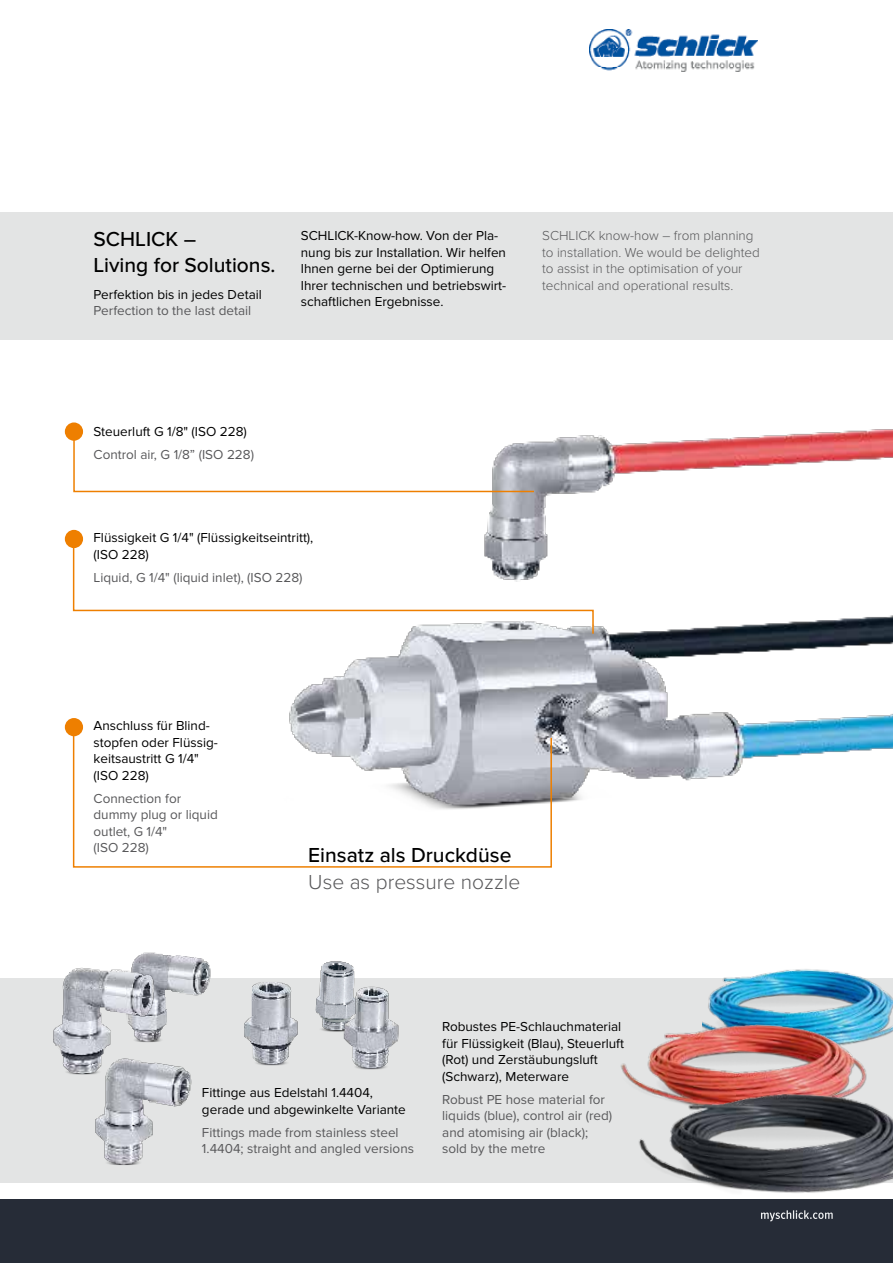
<style>
.page{position:relative;width:893px;height:1263px;background:#fff}
.page>*{position:absolute;margin:0;border:0;box-sizing:border-box;transform-origin:0 0}
.t1{font:500 21px/25.5px "Proxima Nova";color:#000}
.t2{font:300 21px "Proxima Nova";color:#58585a}
.t3{font:13.5px/16.5px "Proxima Nova";color:#000}
.t4{font:13.5px/16.5px "Proxima Nova";color:#58585a}
.t5{font:300 13.5px/16.5px "Proxima Nova";color:#58585a}
.t6{font:600 12.75px "Proxima Nova Cond";letter-spacing:.01em;color:#fff}
</style>
<div class="page">
<img style="left:590px;top:30px;width:168px;height:41px">
<img style="left:289px;top:429px;width:604px;height:374px">
<div style="left:0;top:978px;width:893px;height:204px;background:#e3e4e4"></div>
<div style="left:0;top:213px;width:893px;height:127px;background:#e3e4e4"></div>
<img style="left:708px;top:969px;width:185px;height:69px">
<img style="left:621px;top:1000px;width:257px;height:66px">
<img style="left:614px;top:1066px;width:279px;height:127px">
<div style="left:65px;top:422px;width:18px;height:19px;background:#ee7f00;border-radius:50%"></div>
<svg style="left:73px;top:431px;width:462px;height:62px"></svg>
<img style="left:244px;top:982px;width:54px;height:84px">
<img style="left:315px;top:961px;width:40px;height:71px">
<div style="left:65px;top:530px;width:18px;height:18px;background:#ee7f00;border-radius:50%"></div>
<div style="left:65px;top:718px;width:18px;height:18px;background:#ee7f00;border-radius:50%"></div>
<svg style="left:72px;top:535px;width:522px;height:100px"></svg>
<svg style="left:72px;top:724px;width:481px;height:144px"></svg>
<img style="left:138px;top:952px;width:73px;height:74px">
<img style="left:53px;top:956px;width:111px;height:119px">
<img style="left:86px;top:1048px;width:106px;height:117px">
<img style="left:337px;top:972px;width:62px;height:98px">
<div style="left:0;top:1199px;width:893px;height:64px;background:#262c37"></div>
<h1 class="t1" style="left:94px;top:227px;width:183px">SCHLICK –<br>Living for Solutions.</h1>
<p class="t3" style="left:94px;top:287px;width:170px">Perfektion bis in jedes Detail</p>
<p class="t4" style="left:94px;top:303px;width:159px">Perfection to the last detail</p>
<p class="t3" style="left:301px;top:228px;width:207px">SCHLICK-Know-how. Von der Pla&shy;nung bis zur Installation. Wir helfen Ihnen gerne bei der Optimierung Ihrer technischen und betriebswirt&shy;schaftlichen Ergebnisse.</p>
<p class="t5" style="left:542px;top:228px;width:219px">SCHLICK know-how – from planning to installation. We would be delighted to assist in the optimisation of your technical and operational results.</p>
<p class="t3" style="left:94px;top:424px;width:155px">Steuerluft G 1/8" (ISO 228)</p>
<p class="t4" style="left:94px;top:446px;width:162px">Control air, G 1/8” (ISO 228)</p>
<p class="t3" style="left:94px;top:530px;width:221px">Flüssigkeit G 1/4" (Flüssigkeitseintritt), (ISO 228)</p>
<p class="t4" style="left:94px;top:569px;width:211px">Liquid, G 1/4" (liquid inlet), (ISO 228)</p>
<p class="t3" style="left:94px;top:718px;width:126px">Anschluss für Blind&shy;stopfen oder Flüssig&shy;keitsaustritt G 1/4" (ISO 228)</p>
<p class="t4" style="left:94px;top:790px;width:126px">Connection for dummy plug or liquid outlet, G 1/4"<br>(ISO 228)</p>
<h1 class="t1" style="left:308px;top:843px;width:205px">Einsatz als Druckdüse</h1>
<h1 class="t2" style="left:308px;top:870px;width:213px">Use as pressure nozzle</h1>
<p class="t3" style="left:202px;top:1085px;width:205px">Fittinge aus Edelstahl 1.4404, gerade und abgewinkelte Variante</p>
<p class="t4" style="left:202px;top:1124px;width:214px">Fittings made from stainless steel<br>1.4404; straight and angled versions</p>
<p class="t3" style="left:442px;top:1019px;width:183px">Robustes PE-Schlauchmaterial für Flüssigkeit (Blau), Steuerluft (Rot) und Zerstäubungsluft (Schwarz), Meterware</p>
<p class="t4" style="left:442px;top:1091px;width:172px">Robust PE hose material for liquids (blue), control air (red) and atomising air (black); sold by the metre</p>
<p class="t6" style="left:760px;top:1207px;width:75px">myschlick.com</p>
</div>
